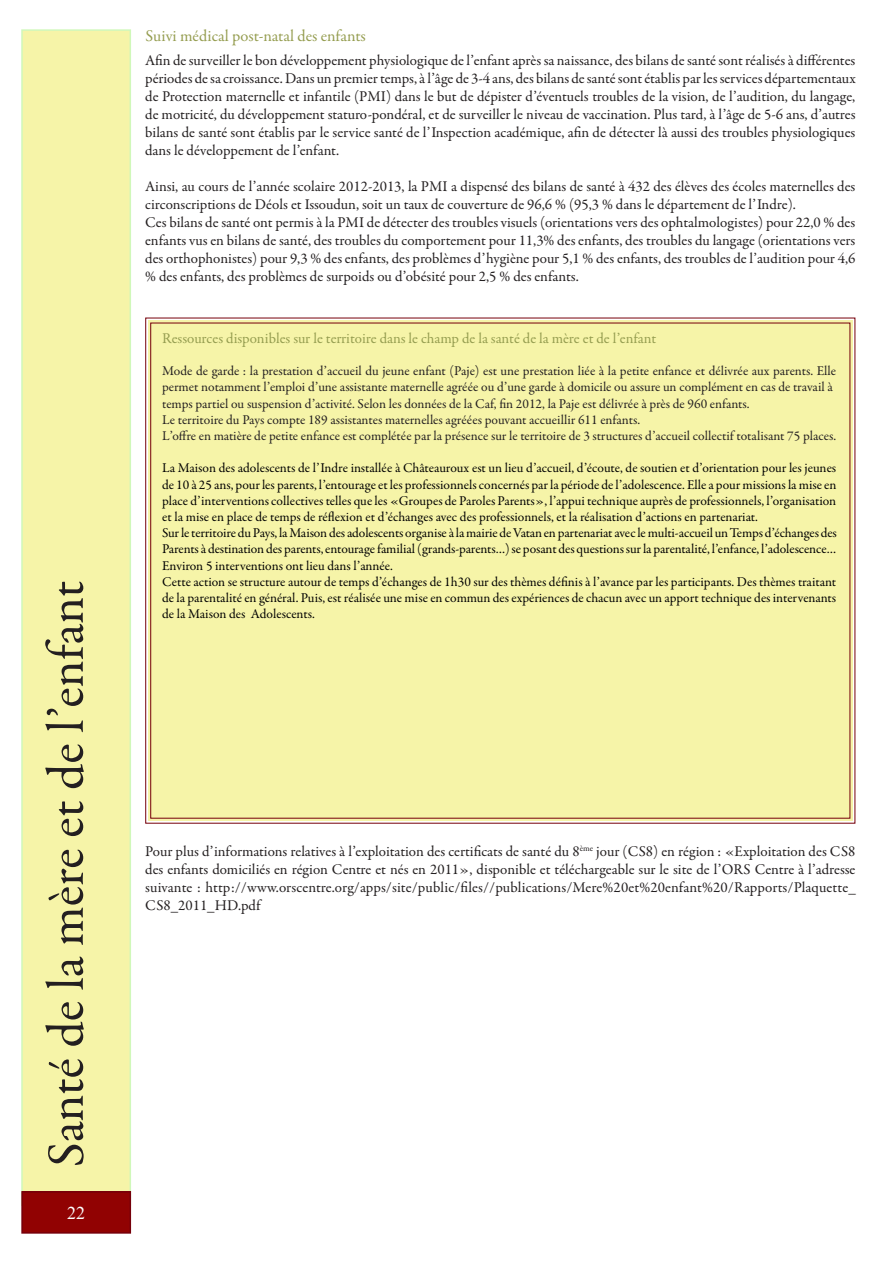
<style>
.page{position:relative;width:893px;height:1263px;background:#fff}
.page>*{position:absolute;margin:0;border:0;box-sizing:border-box;transform-origin:0 0}
.t1{font:52.5px "Garamond Premr Pro";letter-spacing:-.005em;color:#231f20}
.t2{font:18px "Times New Roman";color:#fcfcfc}
.t3{font:16.5px "Garamond Premr Pro";color:#959d50}
.t4{font:15px/18px "Garamond Premr Pro";color:#231f20;text-align:justify}
.t5{font:15px "Garamond Premr Pro";letter-spacing:-.005em;color:#959d50}
.t6{font:13.5px/16.2px "Garamond Premr Pro";letter-spacing:-.005em;color:#000;text-align:justify}
.t7{font:13.5px/16.2px "Garamond Premr Pro";color:#231f20}
</style>
<div class="page">
<div style="left:21px;top:29px;width:110px;height:1177px;background:#f6f4a8;border:2px solid #d0f8ba"></div>
<div style="left:22px;top:1192px;width:108px;height:41px;background:#910202"></div>
<div style="left:21px;top:1191px;width:110px;height:43px;border:2px solid #76000b"></div>
<div style="left:145px;top:317px;width:711px;height:507px;background:#f6f4a8"></div>
<p class="t1" style="left:35px;top:1167px;width:588px;rotate:-90deg">Santé de la mère et de l’enfant</p>
<p class="t2" style="left:67px;top:1200px;width:19px">22</p>
<p class="t3" style="left:146px;top:26px;width:222px">Suivi médical post-natal des enfants</p>
<p class="t4" style="left:145px;top:51px;width:712px">Afin de surveiller le bon développement physiologique de l’enfant après sa naissance, des bilans de santé sont réalisés à différentes</p>
<p class="t4" style="left:145px;top:69px;width:712px">périodes de sa croissance. Dans un premier temps, à l’âge de 3-4 ans, des bilans de santé sont établis par les services départementaux de Protection maternelle et infantile (PMI) dans le but de dépister d’éventuels troubles de la vision, de l’audition, du langage, de motricité, du développement staturo-pondéral, et de surveiller le niveau de vaccination. Plus tard, à l’âge de 5-6 ans, d’autres bilans de santé sont établis par le service santé de l’Inspection académique, afin de détecter là aussi des troubles physiologiques dans le développement de l’enfant.</p>
<p class="t4" style="left:145px;top:177px;width:712px">Ainsi, au cours de l’année scolaire 2012-2013, la PMI a dispensé des bilans de santé à 432 des élèves des écoles maternelles des circonscriptions de Déols et Issoudun, soit un taux de couverture de 96,6 % (95,3 % dans le département de l’Indre).</p>
<p class="t4" style="left:145px;top:213px;width:712px">Ces bilans de santé ont permis à la PMI de détecter des troubles visuels (orientations vers des ophtalmologistes) pour 22,0 % des enfants vus en bilans de santé, des troubles du comportement pour 11,3% des enfants, des troubles du langage (orientations vers des orthophonistes) pour 9,3 % des enfants, des problèmes d’hygiène pour 5,1 % des enfants, des troubles de l’audition pour 4,6 % des enfants, des problèmes de surpoids ou d’obésité pour 2,5 % des enfants.</p>
<p class="t5" style="left:162px;top:329px;width:496px">Ressources disponibles sur le territoire dans le champ de la santé de la mère et de l’enfant</p>
<p class="t7" style="left:162px;top:363px;width:675px">Mode de garde : la prestation d’accueil du jeune enfant (Paje) est une prestation liée à la petite enfance et délivrée aux parents. Elle permet notamment l’emploi d’une assistante maternelle agréée ou d’une garde à domicile ou assure un complément en cas de travail à</p>
<p class="t7" style="left:162px;top:396px;width:589px">temps partiel ou suspension d’activité. Selon les données de la Caf, fin 2012, la Paje est délivrée à près de 960 enfants.</p>
<p class="t7" style="left:162px;top:412px;width:480px">Le territoire du Pays compte 189 assistantes maternelles agréées pouvant accueillir 611 enfants.</p>
<p class="t7" style="left:162px;top:428px;width:676px">L’offre en matière de petite enfance est complétée par la présence sur le territoire de 3 structures d’accueil collectif totalisant 75 places.</p>
<p class="t6" style="left:162px;top:460px;width:676px">La Maison des adolescents de l’Indre installée à Châteauroux est un lieu d’accueil, d’écoute, de soutien et d’orientation pour les jeunes de 10 à 25 ans, pour les parents, l’entourage et les professionnels concernés par la période de l’adolescence. Elle a pour missions la mise en place d’interventions collectives telles que les «Groupes de Paroles Parents», l’appui technique auprès de professionnels, l’organisation et la mise en place de temps de réflexion et d’échanges avec des professionnels, et la réalisation d’actions en partenariat.</p>
<p class="t6" style="left:162px;top:525px;width:676px">Sur le territoire du Pays, la Maison des adolescents organise à la mairie de Vatan en partenariat avec le multi-accueil un Temps d’échanges des Parents à destination des parents, entourage familial (grands-parents…) se posant des questions sur la parentalité, l’enfance, l’adolescence… Environ 5 interventions ont lieu dans l’année.</p>
<p class="t6" style="left:162px;top:574px;width:676px">Cette action se structure autour de temps d’échanges de 1h30 sur des thèmes définis à l’avance par les participants. Des thèmes traitant de la parentalité en général. Puis, est réalisée une mise en commun des expériences de chacun avec un apport technique des intervenants de la Maison des Adolescents.</p>
<p class="t4" style="left:145px;top:842px;width:712px">Pour plus d’informations relatives à l’exploitation des certificats de santé du 8<sup>ème</sup> jour (CS8) en région : «Exploitation des CS8 des enfants domiciliés en région Centre et nés en 2011», disponible et téléchargeable sur le site de l’ORS Centre à l’adresse suivante : http://www.orscentre.org/apps/site/public/files//publications/Mere%20et%20enfant%20/Rapports/Plaquette_ CS8_2011_HD.pdf</p>
</div>
